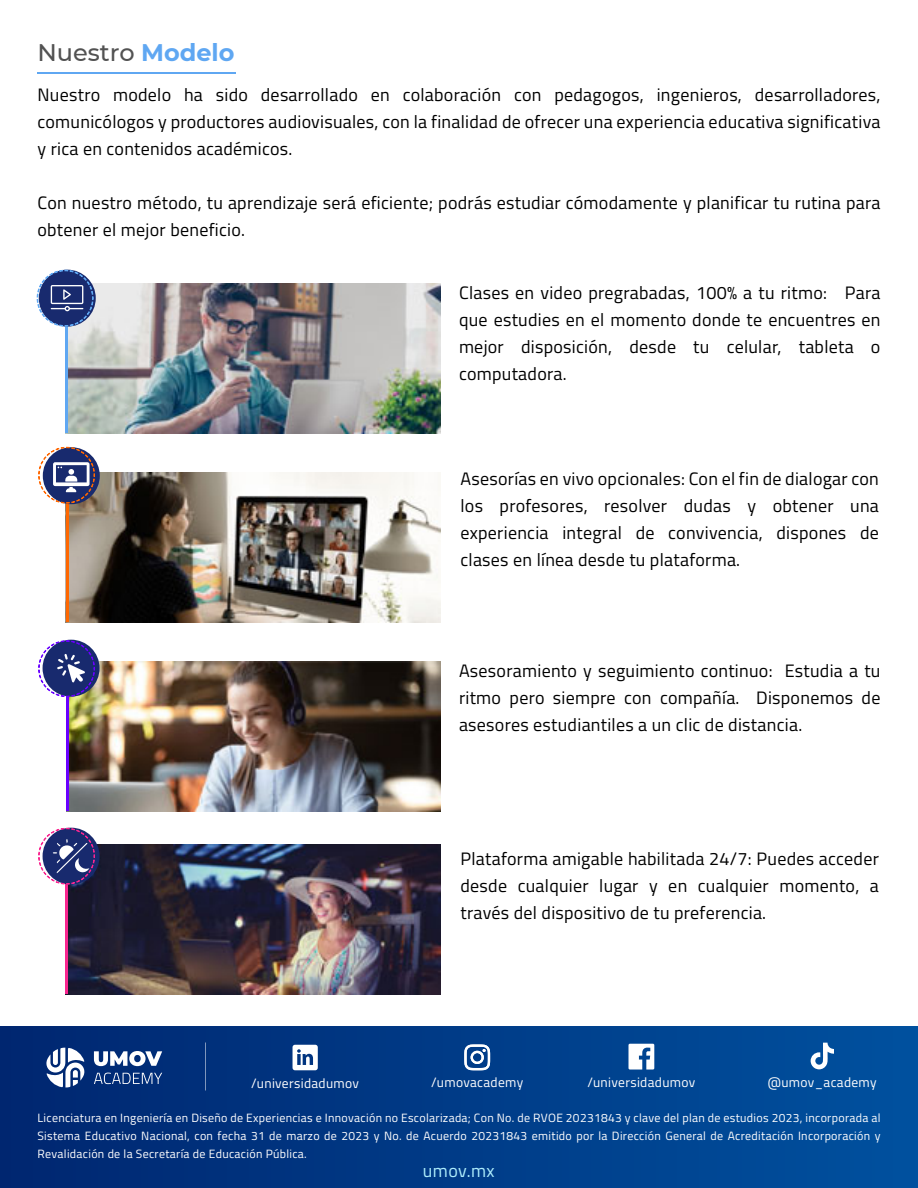
<style>
.page{position:relative;width:918px;height:1188px;background:#fff}
.page>*{position:absolute;margin:0;border:0;box-sizing:border-box;transform-origin:0 0}
.t1{font:500 24px "Montserrat";color:#525252}
.t2{font:18px/27px "Titillium Web";letter-spacing:.015em;color:#000;text-align:justify}
.t3{font:18px "Titillium Web";letter-spacing:.025em;color:#aeedfc}
.t4{font:13.5px "Titillium Web";letter-spacing:.025em;color:#fff}
.t5{font:12px/18px "Titillium Web";letter-spacing:.025em;color:#fff;text-align:justify}
.s1{font-weight:700;color:#5fa7f2}
</style>
<div class="page">
<img style="left:68px;top:844px;width:372px;height:150px">
<hr style="left:65px;top:844px;width:3px;height:150px;background:#f92690">
<img style="left:69px;top:662px;width:372px;height:150px">
<img style="left:69px;top:472px;width:372px;height:150px">
<img style="left:68px;top:284px;width:372px;height:150px">
<svg style="left:43px;top:828px;width:57px;height:57px"></svg>
<svg style="left:38px;top:828px;width:57px;height:57px"></svg>
<hr style="left:38px;top:72px;width:198px;height:2px;background:#5fa7f2">
<hr style="left:65px;top:284px;width:3px;height:150px;background:#5fa7f2">
<hr style="left:66px;top:662px;width:3px;height:150px;background:#6900ff">
<svg style="left:36px;top:269px;width:58px;height:58px"></svg>
<hr style="left:66px;top:472px;width:3px;height:150px;background:#ff6700">
<div style="left:43px;top:447px;width:57px;height:57px;background:#182a6e;border-radius:50%"></div>
<svg style="left:38px;top:447px;width:57px;height:57px"></svg>
<svg style="left:43px;top:640px;width:57px;height:57px"></svg>
<svg style="left:38px;top:640px;width:57px;height:57px"></svg>
<div style="left:0;top:1026px;width:918px;height:162px;background:linear-gradient(to right,#002670,#00519f)"></div>
<svg style="left:464px;top:1044px;width:26px;height:26px"></svg>
<svg style="left:629px;top:1044px;width:25px;height:26px"></svg>
<svg style="left:293px;top:1045px;width:25px;height:25px"></svg>
<svg style="left:811px;top:1043px;width:23px;height:26px"></svg>
<svg style="left:45px;top:1048px;width:41px;height:40px"></svg>
<svg style="left:94px;top:1051px;width:68px;height:33px"></svg>
<hr style="left:205px;top:1042px;width:1px;height:48px;background:#fff">
<h1 class="t1" style="left:38px;top:35px;width:198px">Nuestro <span class="s1">Modelo</span></h1>
<p class="t2" style="left:38px;top:80px;width:845px">Nuestro modelo ha sido desarrollado en colaboración con pedagogos, ingenieros, desarrolladores, comunicólogos y productores audiovisuales, con la finalidad de ofrecer una experiencia educativa significativa y rica en contenidos académicos.</p>
<p class="t2" style="left:38px;top:188px;width:845px">Con nuestro método, tu aprendizaje será eficiente; podrás estudiar cómodamente y planificar tu rutina para obtener el mejor beneficio.</p>
<p class="t2" style="left:459px;top:278px;width:423px">Clases en video pregrabadas, 100% a tu ritmo: Para que estudies en el momento donde te encuentres en mejor disposición, desde tu celular, tableta o computadora.</p>
<p class="t2" style="left:460px;top:465px;width:420px">Asesorías en vivo opcionales: Con el fin de dialogar con los profesores, resolver dudas y obtener una experiencia integral de convivencia, dispones de clases en línea desde tu plataforma.</p>
<p class="t2" style="left:459px;top:657px;width:423px">Asesoramiento y seguimiento continuo: Estudia a tu ritmo pero siempre con compañía. Disponemos de asesores estudiantiles a un clic de distancia.</p>
<p class="t2" style="left:460px;top:844px;width:420px">Plataforma amigable habilitada 24/7: Puedes acceder desde cualquier lugar y en cualquier momento, a través del dispositivo de tu preferencia.</p>
<p class="t4" style="left:251px;top:1073px;width:109px">/universidadumov</p>
<p class="t4" style="left:431px;top:1072px;width:93px">/umovacademy</p>
<p class="t4" style="left:588px;top:1072px;width:109px">/universidadumov</p>
<p class="t4" style="left:768px;top:1072px;width:110px">@umov_academy</p>
<p class="t5" style="left:38px;top:1108px;width:845px">Licenciatura en Ingeniería en Diseño de Experiencias e Innovación no Escolarizada; Con No. de RVOE 20231843 y clave del plan de estudios 2023, incorporada al Sistema Educativo Nacional, con fecha 31 de marzo de 2023 y No. de Acuerdo 20231843 emitido por la Dirección General de Acreditación Incorporación y Revalidación de la Secretaría de Educación Pública.</p>
<p class="t3" style="left:423px;top:1157px;width:73px">umov.mx</p>
</div>
